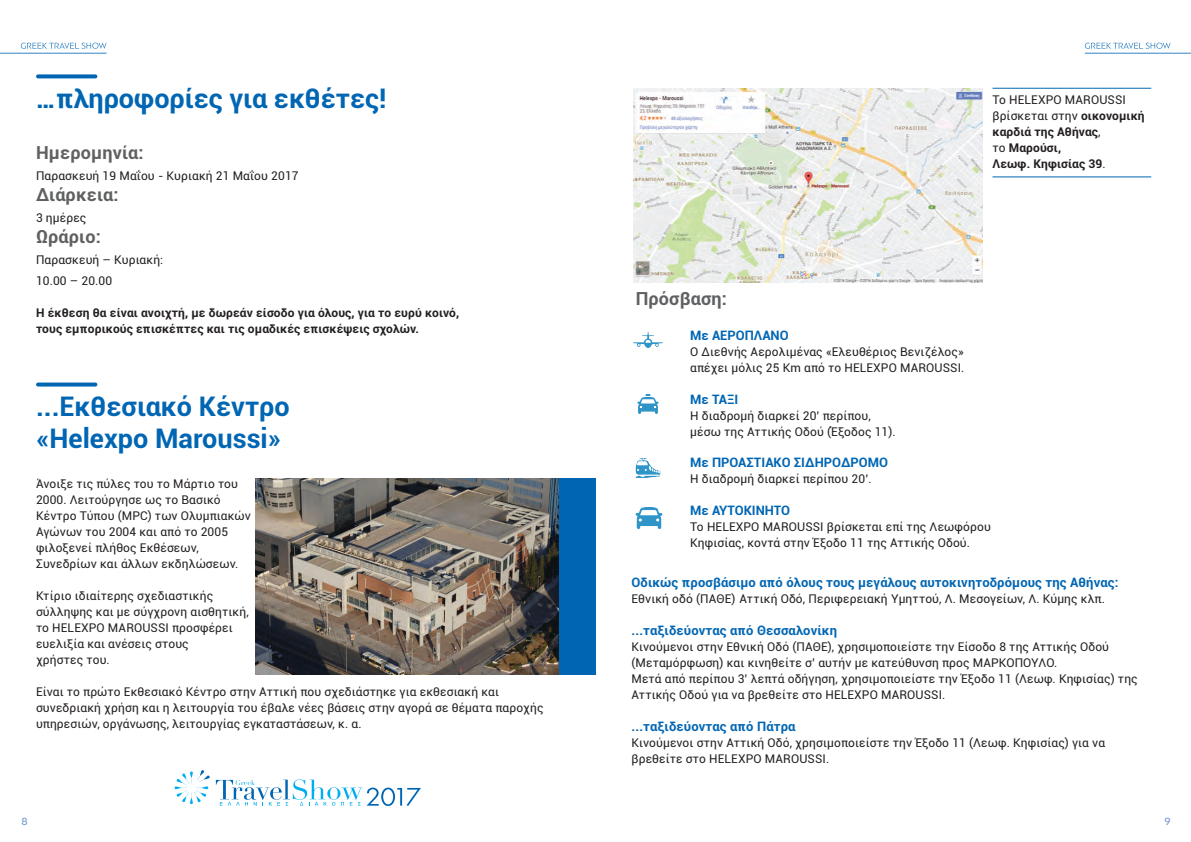
<style>
.page{position:relative;width:1191px;height:842px;background:#fff}
.page>*{position:absolute;margin:0;border:0;box-sizing:border-box;transform-origin:0 0}
.t1{font:700 27px "Roboto";color:#0066b3}
.t2{font:700 18px "Roboto";letter-spacing:.01em;color:#5f6062}
.t3{font:700 13px "Roboto";letter-spacing:.01em;color:#0066b3}
.t4{font:12px/16px "Roboto";letter-spacing:.01em;color:#231f20}
.t5{font:700 12px/16px "Roboto";letter-spacing:.01em;color:#231f20}
.t6{font:500 11px "PF Bague Sans Pro";color:#7c9dd2}
.s1{font-weight:700}
.s2{font-weight:400}
</style>
<div class="page">
<hr style="left:0;top:53px;width:107px;height:1px;background:#0066b3">
<svg style="left:21px;top:43px;width:86px;height:6px"></svg>
<svg style="left:175px;top:770px;width:35px;height:34px"></svg>
<svg style="left:216px;top:779px;width:205px;height:27px"></svg>
<hr style="left:1084px;top:53px;width:107px;height:1px;background:#0066b3">
<svg style="left:1084px;top:43px;width:86px;height:6px"></svg>
<svg style="left:38px;top:74px;width:57px;height:4px"></svg>
<svg style="left:38px;top:382px;width:57px;height:4px"></svg>
<img style="left:255px;top:479px;width:304px;height:196px">
<div style="left:559px;top:479px;width:36px;height:196px;background:#0066b3"></div>
<img style="left:634px;top:88px;width:348px;height:194px">
<img style="left:634px;top:332px;width:28px;height:16px">
<img style="left:635px;top:458px;width:26px;height:19px">
<img style="left:635px;top:507px;width:28px;height:21px">
<img style="left:637px;top:395px;width:22px;height:19px">
<hr style="left:992px;top:177px;width:159px;height:1px;background:#0066b3">
<hr style="left:992px;top:88px;width:159px;height:1px;background:#0066b3">
<p class="t1" style="left:36px;top:80px;width:352px">…πληροφορίες για εκθέτες!</p>
<p class="t2" style="left:36px;top:140px;width:109px">Ημερομηνία:</p>
<p class="t4" style="left:36px;top:167px;width:264px">Παρασκευή 19 Mαΐου - Κυριακή 21 Mαΐου 2017</p>
<p class="t2" style="left:36px;top:182px;width:84px">Διάρκεια:</p>
<p class="t4" style="left:36px;top:209px;width:52px">3 ημέρες</p>
<p class="t2" style="left:36px;top:224px;width:66px">Ωράριο:</p>
<p class="t4" style="left:36px;top:251px;width:129px">Παρασκευή – Κυριακή:</p>
<p class="t4" style="left:36px;top:272px;width:78px">10.00 – 20.00</p>
<p class="t5" style="left:36px;top:304px;width:425px">Η έκθεση θα είναι ανοιχτή, με δωρεάν είσοδο για όλους, για το ευρύ κοινό, τους εμπορικούς επισκέπτες και τις ομαδικές επισκέψεις σχολών.</p>
<p class="t1" style="left:36px;top:387px;width:255px">...Εκθεσιακό Κέντρο</p>
<p class="t1" style="left:36px;top:419px;width:247px">«Helexpo Maroussi»</p>
<p class="t4" style="left:36px;top:475px;width:216px">Άνοιξε τις πύλες του το Μάρτιο του<br>2000. Λειτούργησε ως το Βασικό<br>Κέντρο Τύπου (MPC) των Ολυμπιακών<br>Αγώνων του 2004 και από το 2005 φιλοξενεί πλήθος Εκθέσεων,<br>Συνεδρίων και άλλων εκδηλώσεων.</p>
<p class="t4" style="left:36px;top:587px;width:214px">Κτίριο ιδιαίτερης σχεδιαστικής σύλληψης και με σύγχρονη αισθητική, το HELEXPO MAROUSSI προσφέρει ευελιξία και ανέσεις στους</p>
<p class="t4" style="left:36px;top:651px;width:75px">χρήστες του.</p>
<p class="t4" style="left:36px;top:683px;width:509px">Είναι το πρώτο Εκθεσιακό Κέντρο στην Αττική που σχεδιάστηκε για εκθεσιακή και συνεδριακή χρήση και η λειτουργία του έβαλε νέες βάσεις στην αγορά σε θέματα παροχής υπηρεσιών, οργάνωσης, λειτουργίας εγκαταστάσεων, κ. α.</p>
<p class="t2" style="left:635px;top:286px;width:93px">Πρόσβαση:</p>
<p class="t4" style="left:992px;top:91px;width:154px">Το HELEXPO MAROUSSI βρίσκεται στην <span class="s1">οικονομική καρδιά της Αθήνας</span>,</p>
<p class="t5" style="left:992px;top:139px;width:70px"><span class="s2">το</span> Μαρούσι,</p>
<p class="t5" style="left:992px;top:155px;width:115px">Λεωφ. Κηφισίας 39<span class="s2">.</span></p>
<p class="t3" style="left:690px;top:326px;width:100px">Με ΑΕΡΟΠΛΑΝΟ</p>
<p class="t4" style="left:690px;top:343px;width:275px">Ο Διεθνής Αερολιμένας «Ελευθέριος Βενιζέλος»</p>
<p class="t4" style="left:690px;top:359px;width:276px">απέχει μόλις 25 Κm από το HELEXPO MAROUSSI.</p>
<p class="t3" style="left:690px;top:390px;width:50px">Με ΤΑΞΙ</p>
<p class="t4" style="left:690px;top:407px;width:182px">Η διαδρομή διαρκεί 20’ περίπου,</p>
<p class="t4" style="left:690px;top:423px;width:207px">μέσω της Αττικής Οδού (Έξοδος 11).</p>
<p class="t3" style="left:690px;top:453px;width:199px">Με ΠΡΟΑΣΤΙΑΚΟ ΣΙΔΗΡΟΔΡΟΜΟ</p>
<p class="t4" style="left:690px;top:470px;width:183px">Η διαδρομή διαρκεί περίπου 20’.</p>
<p class="t3" style="left:690px;top:501px;width:101px">Mε AYTOKINHTO</p>
<p class="t4" style="left:690px;top:518px;width:302px">To HELEXPO MAROUSSI βρίσκεται επί της Λεωφόρου</p>
<p class="t4" style="left:690px;top:534px;width:281px">Κηφισίας, κοντά στην Έξοδο 11 της Αττικής Οδού.</p>
<p class="t3" style="left:631px;top:573px;width:488px">Οδικώς προσβάσιμο από όλους τους μεγάλους αυτοκινητοδρόμους της Αθήνας:</p>
<p class="t4" style="left:631px;top:590px;width:475px">Εθνική οδό (ΠΑΘΕ) Αττική Οδό, Περιφερειακή Υμηττού, Λ. Μεσογείων, Λ. Κύμης κλπ.</p>
<p class="t3" style="left:631px;top:621px;width:207px">...ταξιδεύοντας από Θεσσαλονίκη</p>
<p class="t4" style="left:631px;top:638px;width:479px">Κινούμενοι στην Εθνική Οδό (ΠΑΘΕ), χρησιμοποιείστε την Είσοδο 8 της Αττικής Οδού (Μεταμόρφωση) και κινηθείτε σ’ αυτήν με κατεύθυνση προς ΜΑΡΚΟΠΟΥΛΟ.</p>
<p class="t4" style="left:631px;top:670px;width:508px">Μετά από περίπου 3’ λεπτά οδήγηση, χρησιμοποιείστε την Έξοδο 11 (Λεωφ. Κηφισίας) της<br>Αττικής Οδού για να βρεθείτε στο HELEXPO MAROUSSI.</p>
<p class="t3" style="left:631px;top:717px;width:165px">...ταξιδεύοντας από Πάτρα</p>
<p class="t4" style="left:631px;top:734px;width:475px">Κινούμενοι στην Αττική Οδό, χρησιμοποιείστε την Έξοδο 11 (Λεωφ. Κηφισίας) για να βρεθείτε στο HELEXPO MAROUSSI.</p>
<p class="t6" style="left:21px;top:815px;width:8px">8</p>
<p class="t6" style="left:1164px;top:815px;width:8px">9</p>
</div>
